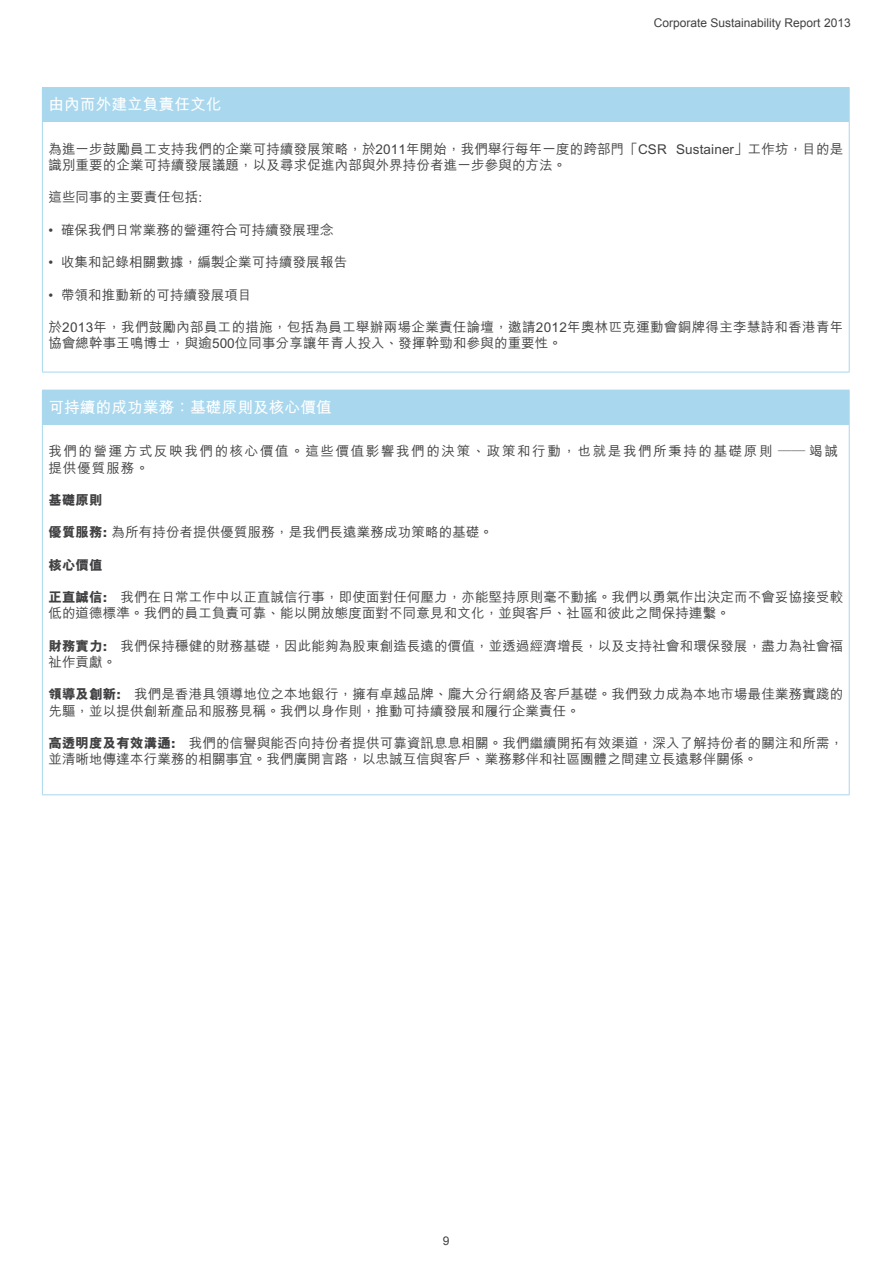
<style>
.page{position:relative;width:893px;height:1263px;background:#fff}
.page>*{position:absolute;margin:0;border:0;box-sizing:border-box;transform-origin:0 0}
.t1{font:700 15.75px "M Hei HK";color:#fff}
.t2{font:500 13.5px/16.2px "M Hei HK";letter-spacing:.01em;color:#414042}
.t3{font:500 13.5px/16.2px "M Hei HK";letter-spacing:.12em;color:#414042}
.t4{font:800 13.5px "M Hei HK";letter-spacing:.01em;color:#414042}
.t5{font:12px "Arial";color:#414042}
.s1{font-family:"Arial";font-weight:400}
.s2{font-weight:800}
</style>
<div class="page">
<div style="left:42px;top:88px;width:807px;height:34px;background:#a8d7ee"></div>
<hr style="left:42px;top:87px;width:808px;height:1px;background:#a8d7ee">
<hr style="left:849px;top:88px;width:1px;height:34px;background:#a8d7ee">
<hr style="left:849px;top:122px;width:1px;height:250px;background:#a8d7ee">
<hr style="left:42px;top:122px;width:1px;height:250px;background:#a8d7ee">
<hr style="left:42px;top:372px;width:808px;height:1px;background:#a8d7ee">
<div style="left:42px;top:390px;width:807px;height:34px;background:#a8d7ee"></div>
<hr style="left:849px;top:390px;width:1px;height:34px;background:#a8d7ee">
<hr style="left:849px;top:424px;width:1px;height:370px;background:#a8d7ee">
<hr style="left:42px;top:424px;width:1px;height:370px;background:#a8d7ee">
<hr style="left:42px;top:794px;width:808px;height:1px;background:#a8d7ee">
<p class="t5" style="left:654px;top:15px;width:198px">Corporate Sustainability Report 2013</p>
<p class="t1" style="left:48px;top:93px;width:175px">由內而外建立負責任文化</p>
<p class="t2" style="left:48px;top:140px;width:796px">為進一步鼓勵員工支持我們的企業可持續發展策略，於2011年開始，我們舉行每年一度的跨部門「CSR Sustainer」工作坊，目的是識別重要的企業可持續發展議題，以及尋求促進內部與外界持份者進一步參與的方法。</p>
<p class="t2" style="left:48px;top:188px;width:155px">這些同事的主要責任包括:</p>
<p class="t2" style="left:48px;top:221px;width:287px"><span class="s1">•</span> 確保我們日常業務的營運符合可持續發展理念</p>
<p class="t2" style="left:48px;top:253px;width:300px"><span class="s1">•</span> 收集和記錄相關數據，編製企業可持續發展報告</p>
<p class="t2" style="left:48px;top:285px;width:205px"><span class="s1">•</span> 帶領和推動新的可持續發展項目</p>
<p class="t2" style="left:48px;top:318px;width:796px">於2013年，我們鼓勵內部員工的措施，包括為員工舉辦兩場企業責任論壇，邀請2012年奧林匹克運動會銅牌得主李慧詩和香港青年協會總幹事王鳴博士，與逾500位同事分享讓年青人投入、發揮幹勁和參與的重要性。</p>
<p class="t1" style="left:48px;top:396px;width:285px">可持續的成功業務：基礎原則及核心價值</p>
<p class="t3" style="left:48px;top:442px;width:791px">我們的營運方式反映我們的核心價值。這些價值影響我們的決策、政策和行動，也就是我們所秉持的基礎原則 —— 竭誠提供優質服務。</p>
<p class="t4" style="left:48px;top:493px;width:56px">基礎原則</p>
<p class="t2" style="left:48px;top:523px;width:446px"><span class="s2">優質服務:</span> 為所有持份者提供優質服務，是我們長遠業務成功策略的基礎。</p>
<p class="t4" style="left:48px;top:558px;width:56px">核心價值</p>
<p class="t2" style="left:48px;top:588px;width:796px"><span class="s2">正直誠信:</span> 我們在日常工作中以正直誠信行事，即使面對任何壓力，亦能堅持原則毫不動搖。我們以勇氣作出決定而不會妥協接受較低的道德標準。我們的員工負責可靠、能以開放態度面對不同意見和文化，並與客戶、社區和彼此之間保持連繫。</p>
<p class="t2" style="left:48px;top:636px;width:796px"><span class="s2">財務實力:</span> 我們保持穩健的財務基礎，因此能夠為股東創造長遠的價值，並透過經濟增長，以及支持社會和環保發展，盡力為社會福祉作貢獻。</p>
<p class="t2" style="left:48px;top:685px;width:796px"><span class="s2">領導及創新:</span> 我們是香港具領導地位之本地銀行，擁有卓越品牌、龐大分行網絡及客戶基礎。我們致力成為本地市場最佳業務實踐的先驅，並以提供創新產品和服務見稱。我們以身作則，推動可持續發展和履行企業責任。</p>
<p class="t2" style="left:48px;top:734px;width:796px"><span class="s2">高透明度及有效溝通:</span> 我們的信譽與能否向持份者提供可靠資訊息息相關。我們繼續開拓有效渠道，深入了解持份者的關注和所需，並清晰地傳達本行業務的相關事宜。我們廣開言路，以忠誠互信與客戶、業務夥伴和社區團體之間建立長遠夥伴關係。</p>
<p class="t5" style="left:443px;top:1232px;width:8px">9</p>
</div>
